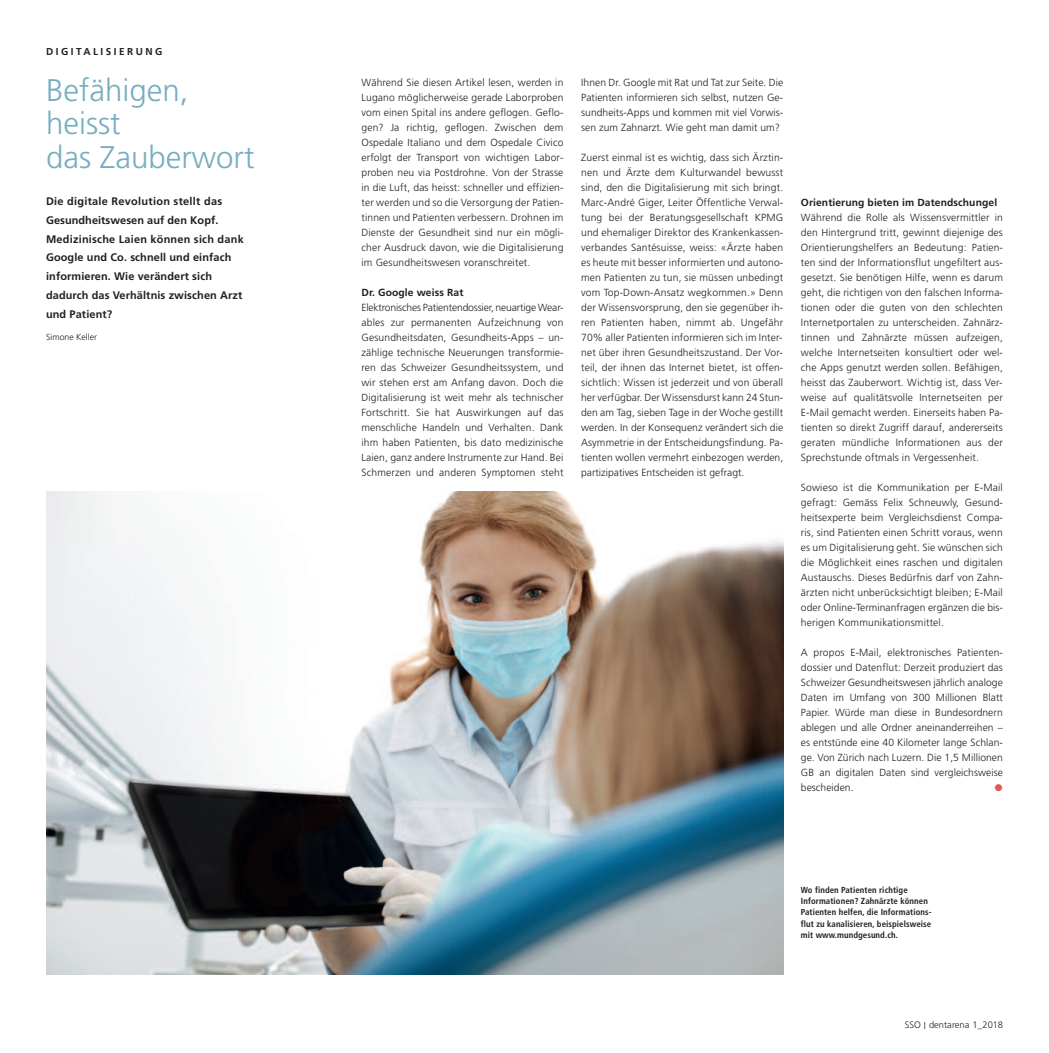
<style>
.page{position:relative;width:1049px;height:1053px;background:#fff}
.page>*{position:absolute;margin:0;border:0;box-sizing:border-box;transform-origin:0 0}
.t1{font:300 31.25px/33.8px "Frutiger";color:#77adc0}
.t2{font:700 11px/18.8px "Frutiger";letter-spacing:.01em;color:#231f20}
.t3{font:300 10.25px/15px "Frutiger";letter-spacing:.015em;color:#231f20;text-align:justify}
.t4{font:700 10.25px "Frutiger";letter-spacing:.01em;color:#231f20}
.t5{font:700 10px "Frutiger";letter-spacing:.25em;color:#231f20}
.t6{font:300 9.38px "Frutiger";color:#231f20}
.t7{font:700 condensed 8.75px/11.2px "Frutiger";letter-spacing:.01em;color:#231f20}
.t8{font:300 8.75px "Frutiger";color:#231f20}
</style>
<div class="page">
<img style="left:46px;top:491px;width:737px;height:483px">
<p class="t5" style="left:46px;top:48px;width:118px">DIGITALISIERUNG</p>
<h1 class="t1" style="left:46px;top:75px;width:210px">Befähigen, heisst<br>das Zauberwort</h1>
<p class="t2" style="left:46px;top:193px;width:199px">Die digitale Revolution stellt das<br>Gesundheitswesen auf den Kopf.<br>Medizinische Laien können sich dank<br>Google und Co. schnell und einfach informieren. Wie verändert sich dadurch das Verhältnis zwischen Arzt und Patient?</p>
<p class="t8" style="left:46px;top:333px;width:53px">Simone Keller</p>
<p class="t3" style="left:361px;top:75px;width:204px">Während Sie diesen Artikel lesen, werden in Lugano möglicherweise gerade Laborproben vom einen Spital ins andere geflogen. Geflo&shy;gen? Ja richtig, geflogen. Zwischen dem Ospedale Italiano und dem Ospedale Civico erfolgt der Transport von wichtigen Labor&shy;proben neu via Postdrohne. Von der Strasse in die Luft, das heisst: schneller und effizien&shy;ter werden und so die Versorgung der Patien&shy;tinnen und Patienten verbessern. Drohnen im Dienste der Gesundheit sind nur ein mögli&shy;cher Ausdruck davon, wie die Digitalisierung im Gesundheitswesen voranschreitet.</p>
<p class="t4" style="left:361px;top:288px;width:103px">Dr. Google weiss Rat</p>
<p class="t3" style="left:361px;top:300px;width:204px">Elektronisches Patientendossier, neuartige Wear&shy;ables zur permanenten Aufzeichnung von Gesundheitsdaten, Gesundheits-Apps – un&shy;zählige technische Neuerungen transformie&shy;ren das Schweizer Gesundheitssystem, und wir stehen erst am Anfang davon. Doch die Digitalisierung ist weit mehr als technischer Fortschritt. Sie hat Auswirkungen auf das menschliche Handeln und Verhalten. Dank ihm haben Patienten, bis dato medizinische Laien, ganz andere Instrumente zur Hand. Bei Schmerzen und anderen Symptomen steht</p>
<p class="t3" style="left:581px;top:75px;width:204px">Ihnen Dr. Google mit Rat und Tat zur Seite. Die Patienten informieren sich selbst, nutzen Ge&shy;sundheits-Apps und kommen mit viel Vorwis&shy;sen zum Zahnarzt. Wie geht man damit um?</p>
<p class="t3" style="left:581px;top:150px;width:204px">Zuerst einmal ist es wichtig, dass sich Ärztin&shy;nen und Ärzte dem Kulturwandel bewusst sind, den die Digitalisierung mit sich bringt.<br>Marc-André Giger, Leiter Öffentliche Verwal&shy;tung bei der Beratungsgesellschaft KPMG und ehemaliger Direktor des Krankenkassen&shy;verbandes Santésuisse, weiss: «Ärzte haben es heute mit besser informierten und autono&shy;men Patienten zu tun, sie müssen unbedingt vom Top-Down-Ansatz wegkommen.» Denn der Wissensvorsprung, den sie gegenüber ih&shy;ren Patienten haben, nimmt ab. Ungefähr 70% aller Patienten informieren sich im Inter&shy;net über ihren Gesundheitszustand. Der Vor&shy;teil, der ihnen das Internet bietet, ist offen&shy;sichtlich: Wissen ist jederzeit und von überall her verfügbar. Der Wissensdurst kann 24 Stun&shy;den am Tag, sieben Tage in der Woche gestillt werden. In der Konsequenz verändert sich die Asymmetrie in der Entscheidungsfindung. Pa&shy;tienten wollen vermehrt einbezogen werden, partizipatives Entscheiden ist gefragt.</p>
<p class="t4" style="left:801px;top:198px;width:198px">Orientierung bieten im Datendschungel</p>
<p class="t3" style="left:801px;top:210px;width:204px">Während die Rolle als Wissensvermittler in den Hintergrund tritt, gewinnt diejenige des Orientierungshelfers an Bedeutung: Patien&shy;ten sind der Informationsflut ungefiltert aus&shy;gesetzt. Sie benötigen Hilfe, wenn es darum geht, die richtigen von den falschen Informa&shy;tionen oder die guten von den schlechten Internetportalen zu unterscheiden. Zahnärz&shy;tinnen und Zahnärzte müssen aufzeigen, welche Internetseiten konsultiert oder wel&shy;che Apps genutzt werden sollen. Befähigen, heisst das Zauberwort. Wichtig ist, dass Ver&shy;weise auf qualitätsvolle Internetseiten per E-Mail gemacht werden. Einerseits haben Pa&shy;tienten so direkt Zugriff darauf, andererseits geraten mündliche Informationen aus der Sprechstunde oftmals in Vergessenheit.</p>
<p class="t3" style="left:801px;top:480px;width:204px">Sowieso ist die Kommunikation per E-Mail gefragt: Gemäss Felix Schneuwly, Gesund&shy;heitsexperte beim Vergleichsdienst Compa&shy;ris, sind Patienten einen Schritt voraus, wenn es um Digitalisierung geht. Sie wünschen sich die Möglichkeit eines raschen und digitalen Austauschs. Dieses Bedürfnis darf von Zahn&shy;ärzten nicht unberücksichtigt bleiben; E-Mail oder Online-Terminanfragen ergänzen die bis&shy;herigen Kommunikationsmittel.</p>
<p class="t3" style="left:801px;top:645px;width:204px">A propos E-Mail, elektronisches Patienten&shy;dossier und Datenflut: Derzeit produziert das Schweizer Gesundheitswesen jährlich analoge Daten im Umfang von 300 Millionen Blatt Papier. Würde man diese in Bundesordnern ablegen und alle Ordner aneinanderreihen – es entstünde eine 40 Kilometer lange Schlan&shy;ge. Von Zürich nach Luzern. Die 1,5 Millionen GB an digitalen Daten sind vergleichsweise bescheiden.</p>
<p class="t7" style="left:801px;top:884px;width:132px">Wo finden Patienten richtige Informationen? Zahnärzte können Patienten helfen, die Informations&shy;flut zu kanalisieren, beispielsweise mit www.mundgesund.ch.</p>
<p class="t6" style="left:905px;top:1020px;width:100px">SSO | dentarena 1_2018</p>
</div>
